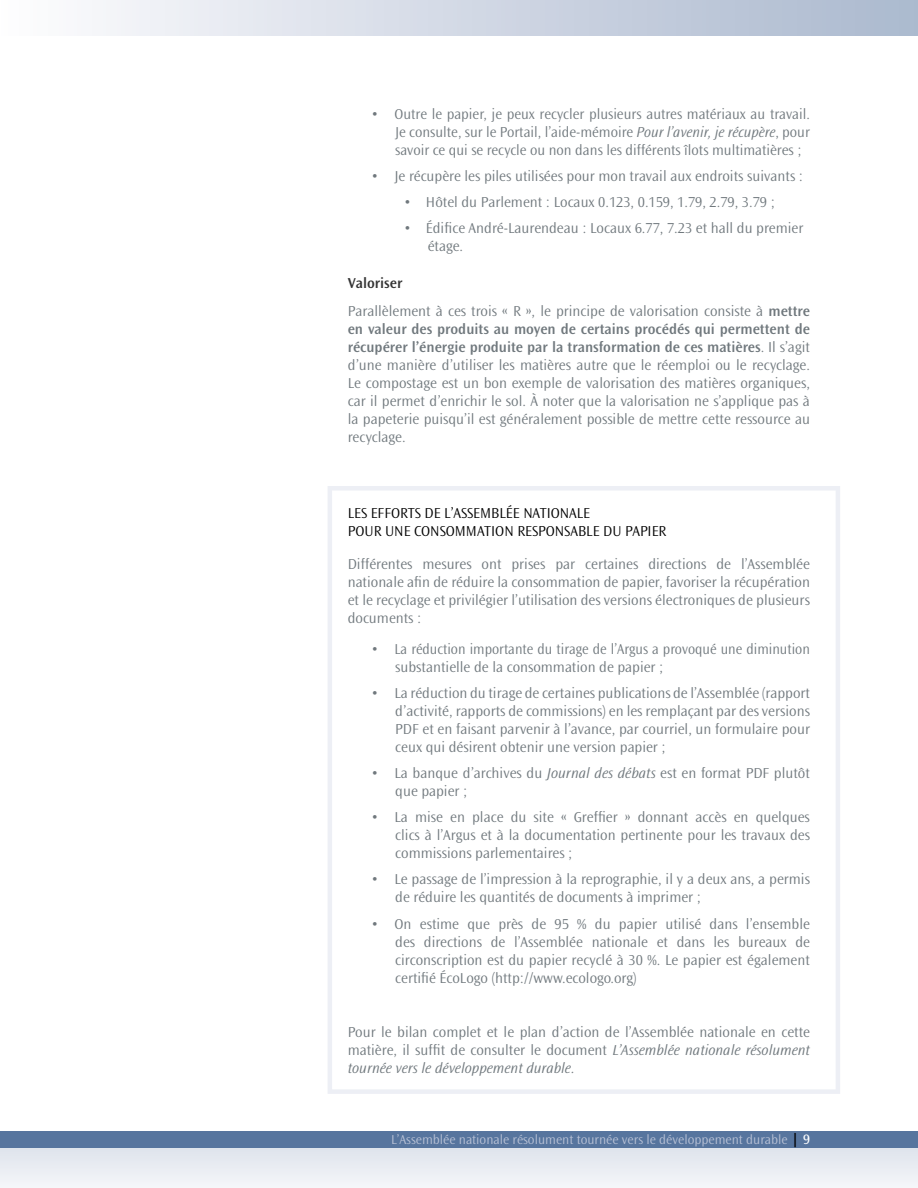
<style>
.page{position:relative;width:918px;height:1188px;background:#fff}
.page>*{position:absolute;margin:0;border:0;box-sizing:border-box;transform-origin:0 0}
.t1{font:300 15px/18px "Ocean Sans Std";color:#70787d;text-align:justify}
.t2{font:300 15px/18px "Ocean Sans Std";color:#000}
.t3{font:300 13.5px "Ocean Sans Std";color:#b9c2d6}
.s1{font-style:italic}
.s2{font-weight:600;color:#333}
.s3{font-weight:600}
.s4{font-weight:700;font-size:14.25px;color:#000}
.s5{font-weight:400;font-size:14.25px;color:#fff}
</style>
<div class="page">
<div style="left:0;top:1146px;width:918px;height:42px;background:#e9ecf2"></div>
<div style="left:0;top:0;width:918px;height:36px;background:linear-gradient(to right,#fdfcfe,#aab8ce)"></div>
<div style="left:0;top:1131px;width:918px;height:17px;background:#57759e"></div>
<svg style="left:328px;top:486px;width:512px;height:608px"></svg>
<p class="t1" style="left:395px;top:105px;width:416px;text-indent:-24px">• Outre le papier, je peux recycler plusieurs autres matériaux au travail.<br>Je consulte, sur le Portail, l’aide-mémoire <span class="s1">Pour l’avenir, je récupère</span>, pour savoir ce qui se recycle ou non dans les différents îlots multimatières ;</p>
<p class="t1" style="left:371px;top:167px;width:433px">• Je récupère les piles utilisées pour mon travail aux endroits suivants :</p>
<p class="t1" style="left:404px;top:193px;width:373px">• Hôtel du Parlement : Locaux 0.123, 0.159, 1.79, 2.79, 3.79 ;</p>
<p class="t1" style="left:428px;top:219px;width:377px;text-indent:-24px">• Édifice André-Laurendeau : Locaux 6.77, 7.23 et hall du premier étage.</p>
<p class="t1" style="left:348px;top:268px;width:464px;line-height:28.8px"><span class="s2">Valoriser<br></span>Parallèlement à ces trois « R », le principe de valorisation consiste à <span class="s3">mettre</span></p>
<p class="t1" style="left:348px;top:321px;width:464px"><span class="s3">en valeur des produits au moyen de certains procédés qui permettent de récupérer l’énergie produite par la transformation de ces matières</span>. Il s’agit d’une manière d’utiliser les matières autre que le réemploi ou le recyclage.<br>Le compostage est un bon exemple de valorisation des matières organiques, car il permet d’enrichir le sol. À noter que la valorisation ne s’applique pas à la papeterie puisqu’il est généralement possible de mettre cette ressource au recyclage.</p>
<p class="t2" style="left:348px;top:505px;width:320px">LES EFFORTS DE L’ASSEMBLÉE NATIONALE<br>POUR UNE CONSOMMATION RESPONSABLE DU PAPIER</p>
<p class="t1" style="left:348px;top:555px;width:464px">Différentes mesures ont prises par certaines directions de l’Assemblée nationale afin de réduire la consommation de papier, favoriser la récupération et le recyclage et privilégier l’utilisation des versions électroniques de plusieurs documents :</p>
<p class="t1" style="left:395px;top:640px;width:416px;text-indent:-24px">• La réduction importante du tirage de l’Argus a provoqué une diminution substantielle de la consommation de papier ;</p>
<p class="t1" style="left:395px;top:684px;width:416px;text-indent:-24px">• La réduction du tirage de certaines publications de l’Assemblée (rapport d’activité, rapports de commissions) en les remplaçant par des versions PDF et en faisant parvenir à l’avance, par courriel, un formulaire pour ceux qui désirent obtenir une version papier ;</p>
<p class="t1" style="left:395px;top:764px;width:416px;text-indent:-24px">• La banque d’archives du <span class="s1">Journal des débats</span> est en format PDF plutôt que papier ;</p>
<p class="t1" style="left:395px;top:809px;width:416px;text-indent:-24px">• La mise en place du site « Greffier » donnant accès en quelques clics à l’Argus et à la documentation pertinente pour les travaux des commissions parlementaires ;</p>
<p class="t1" style="left:395px;top:871px;width:416px;text-indent:-24px">• Le passage de l’impression à la reprographie, il y a deux ans, a permis de réduire les quantités de documents à imprimer ;</p>
<p class="t1" style="left:395px;top:915px;width:416px;text-indent:-24px">• On estime que près de 95 % du papier utilisé dans l’ensemble des directions de l’Assemblée nationale et dans les bureaux de circonscription est du papier recyclé à 30 %. Le papier est également certifié ÉcoLogo (http://www.ecologo.org)</p>
<p class="t1" style="left:348px;top:1024px;width:464px">Pour le bilan complet et le plan d’action de l’Assemblée nationale en cette matière, il suffit de consulter le document <span class="s1">L’Assemblée nationale résolument tournée vers le développement durable.</span></p>
<p class="t3" style="left:391px;top:1132px;width:420px">L’Assemblée nationale résolument tournée vers le développement durable <span class="s4">|</span> <span class="s5">9</span></p>
</div>
